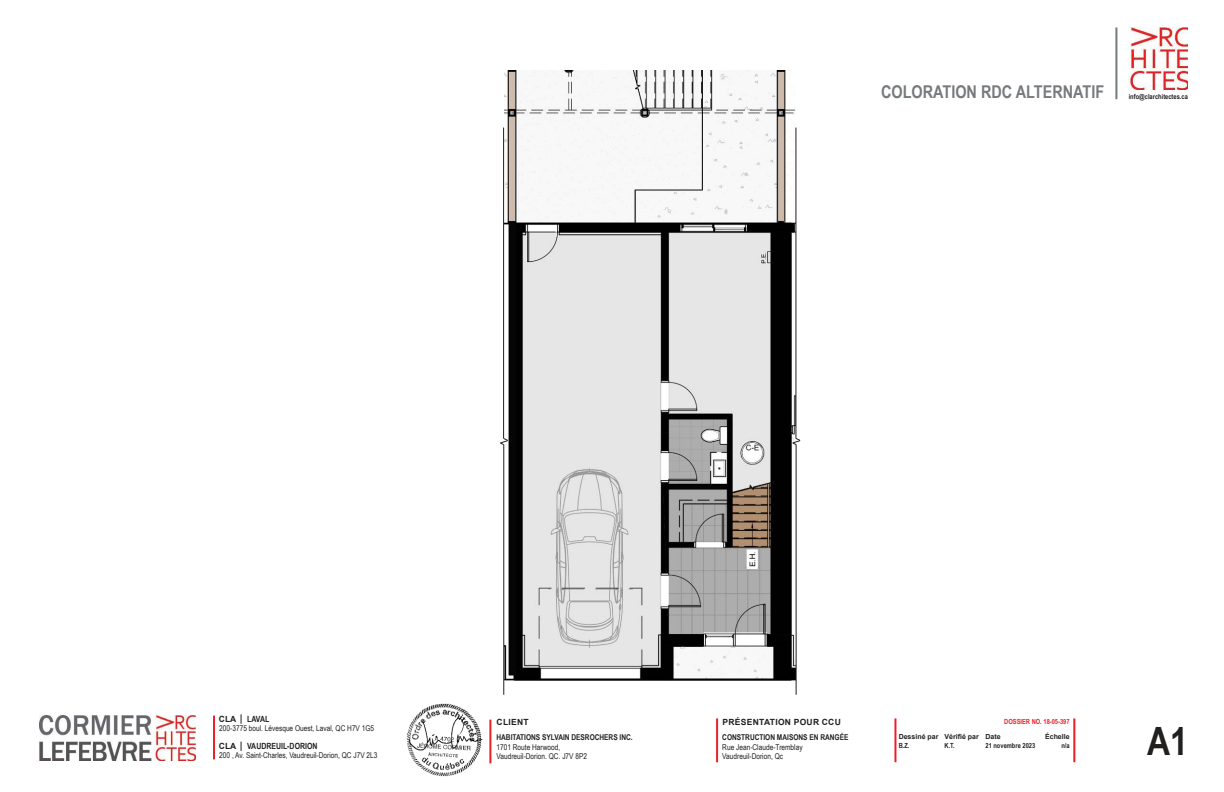
<style>
.page{position:relative;width:1224px;height:792px;background:#fff}
.page>*{position:absolute;margin:0;border:0;box-sizing:border-box;transform-origin:0 0}
.t1{font:700 39px "Arial Narrow";color:#221f1f}
.t2{font:700 17.6px "Arial Narrow";color:#757a7c}
.t3{font:700 8.5px "Arial";letter-spacing:.035em;color:#221f1f}
.t4{font:700 8.5px "Arial Narrow";color:#221f1f}
.t5{font:8px/9.6px "Arial Narrow";color:#221f1f}
.t6{font:700 8px "Arial Narrow";color:#221f1f}
.t7{font:700 7px "Arial Narrow";color:#221f1f}
.t8{font:700 7px "Arial";color:#221f1f}
.t9{font:700 7px "Arial Narrow";color:#e92127}
</style>
<div class="page">
<hr style="left:213px;top:716px;width:2px;height:43px;background:#e92127">
<hr style="left:489px;top:720px;width:2px;height:43px;background:#e92127">
<hr style="left:716px;top:718px;width:2px;height:44px;background:#e92127">
<hr style="left:894px;top:718px;width:2px;height:44px;background:#e92127">
<hr style="left:1073px;top:718px;width:2px;height:44px;background:#e92127">
<hr style="left:1115px;top:27px;width:2px;height:72px;background:#757a7c">
<img style="left:39px;top:716px;width:157px;height:44px">
<img style="left:1129px;top:27px;width:59px;height:63px">
<img style="left:406px;top:703px;width:76px;height:74px">
<img style="left:505px;top:71px;width:291px;height:613px">
<hr style="left:796px;top:128px;width:1px;height:310px;background:#221f1f">
<svg style="left:792px;top:438px;width:9px;height:7px"></svg>
<hr style="left:796px;top:444px;width:1px;height:251px;background:#221f1f">
<hr style="left:503px;top:128px;width:1px;height:310px;background:#221f1f">
<svg style="left:500px;top:438px;width:8px;height:7px"></svg>
<hr style="left:504px;top:444px;width:1px;height:251px;background:#221f1f">
<h2 class="t2" style="left:881px;top:85px;width:225px">COLORATION RDC ALTERNATIF</h2>
<p class="t7" style="left:1129px;top:94px;width:61px">info@clarchitectes.ca</p>
<p class="t3" style="left:219px;top:715px;width:19px">CLA</p>
<p class="t3" style="left:219px;top:743px;width:19px">CLA</p>
<p class="t4" style="left:247px;top:715px;width:24px">LAVAL</p>
<p class="t4" style="left:247px;top:743px;width:72px">VAUDREUIL-DORION</p>
<p class="t5" style="left:219px;top:724px;width:156px">200-3775 boul. Lévesque Ouest, Laval, QC H7V 1G5</p>
<p class="t5" style="left:219px;top:751px;width:160px">200 , Av. Saint-Charles, Vaudreuil-Dorion, QC J7V 2L3</p>
<p class="t3" style="left:497px;top:718px;width:34px">CLIENT</p>
<p class="t3" style="left:722px;top:718px;width:120px">PRÉSENTATION POUR CCU</p>
<p class="t6" style="left:496px;top:734px;width:138px">HABITATIONS SYLVAIN DESROCHERS INC.</p>
<p class="t5" style="left:496px;top:743px;width:92px">1701 Route Harwood,<br>Vaudreuil-Dorion. QC. J7V 8P2</p>
<p class="t6" style="left:722px;top:734px;width:128px">CONSTRUCTION MAISONS EN RANGÉE</p>
<p class="t5" style="left:722px;top:743px;width:82px">Rue Jean-Claude-Tremblay<br>Vaudreuil-Dorion, Qc</p>
<p class="t9" style="left:1004px;top:718px;width:67px">DOSSIER NO. 18-05-397</p>
<p class="t8" style="left:945px;top:732px;width:58px">Vérifié par Date</p>
<p class="t8" style="left:1045px;top:734px;width:26px">Échelle</p>
<p class="t8" style="left:899px;top:734px;width:41px">Dessiné par</p>
<p class="t7" style="left:899px;top:743px;width:12px">B.Z.</p>
<p class="t7" style="left:945px;top:743px;width:12px">K.T.</p>
<p class="t7" style="left:985px;top:743px;width:51px">21 novembre 2023</p>
<p class="t7" style="left:1061px;top:743px;width:10px">n/a</p>
<h1 class="t1" style="left:1147px;top:726px;width:42px">A1</h1>
</div>
